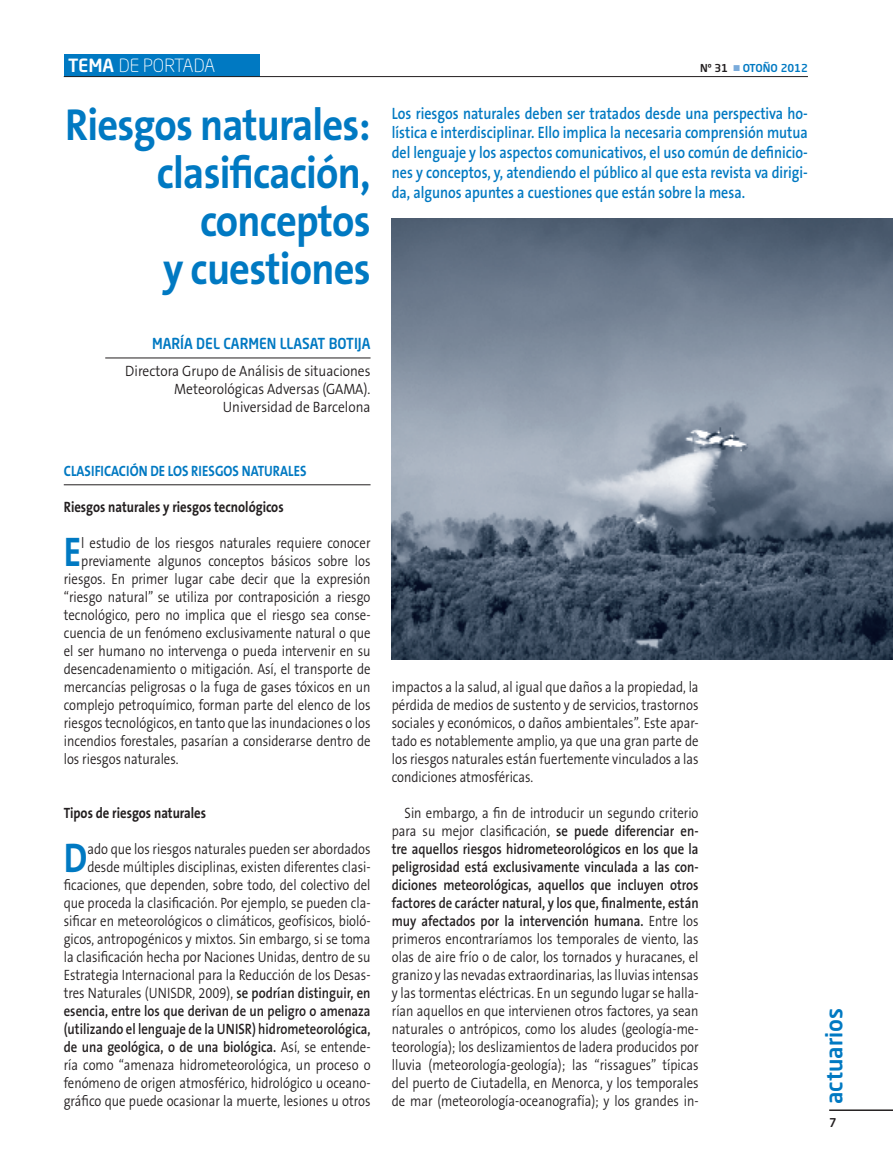
<style>
.page{position:relative;width:893px;height:1170px;background:#fff}
.page>*{position:absolute;margin:0;border:0;box-sizing:border-box;transform-origin:0 0}
._01TITULO1{font:700 45px/48px "The Sans B7";letter-spacing:-.02em;color:#0079c2;text-align:right;scale:.9 1}
.texto_comun{font:700 41.7px "The Sans B7";color:#0079c2;scale:.85 1}
.t1{font:500 22.5px "Neo Sans Std";color:#0079c2}
.t2{font:300 18px "Neo Sans Std";color:#fff}
.entradilla{font:600 16.5px/19.8px "The Sans B6";color:#0079c2;text-align:justify;scale:.85 1}
.texto_comun-2{font:300 15px/18px "The Sans B4";color:#231f20;text-align:justify;scale:.85 1}
._01CARGOAUTOR{font:300 15px/18px "The Sans B4";color:#231f20;text-align:right;scale:.9 1}
._01titulo_dossier2{font:700 15px "The Sans B7";color:#231f20;scale:.85 1}
.texto_comun-3{font:700 15px "The Sans B7";color:#0079c2;scale:.85 1}
._01AUTOR{font:500 15px "Neo Sans Std";color:#0079c2;scale:.9 1}
.t3{font:500 12px "Neo Sans Std";color:#231f20}
.t4{font:500 10.8px "Neo Sans Std";color:#0079c2}
.s1{font-weight:500}
.s2{font-family:"The Sans B6";font-weight:600}
.s3{color:#231f20}
.s4{color:#7aabdb}
</style>
<div class="page">
<hr style="left:829px;top:1109px;width:64px;height:1px;background:#231f20">
<hr style="left:64px;top:484px;width:307px;height:1px;background:#231f20">
<img style="left:392px;top:218px;width:501px;height:441px">
<hr style="left:105px;top:357px;width:266px;height:1px;background:#231f20">
<div style="left:64px;top:54px;width:195px;height:23px;background:#0079c2"></div>
<hr style="left:64px;top:76px;width:744px;height:1px;background:#231f20">
<p class="t2" style="left:68px;top:55px;width:149px"><span class="s1">TEMA</span> DE PORTADA</p>
<p class="_01TITULO1" style="left:65px;top:102px;width:341px">Riesgos naturales: clasificación, conceptos<br>y cuestiones</p>
<p class="_01AUTOR" style="left:152px;top:334px;width:244px">MARÍA DEL CARMEN LLASAT BOTIJA</p>
<p class="_01CARGOAUTOR" style="left:125px;top:362px;width:274px">Directora Grupo de Análisis de situaciones<br>Meteorológicas Adversas (GAMA).<br>Universidad de Barcelona</p>
<p class="texto_comun-3" style="left:64px;top:463px;width:287px">CLASIFICACIÓN DE LOS RIESGOS NATURALES</p>
<p class="_01titulo_dossier2" style="left:64px;top:499px;width:260px">Riesgos naturales y riesgos tecnológicos</p>
<p class="texto_comun" style="left:64px;top:529px;width:22px">E</p>
<p class="texto_comun-2" style="left:81px;top:534px;width:342px">l estudio de los riesgos naturales requiere conocer</p>
<p class="texto_comun-2" style="left:81px;top:552px;width:342px">previamente algunos conceptos básicos sobre los</p>
<p class="texto_comun-2" style="left:64px;top:570px;width:362px">riesgos. En primer lugar cabe decir que la expresión</p>
<p class="texto_comun-2" style="left:64px;top:588px;width:362px">“riesgo natural” se utiliza por contraposición a riesgo</p>
<p class="texto_comun-2" style="left:64px;top:606px;width:362px">tecnológico, pero no implica que el riesgo sea conse-</p>
<p class="texto_comun-2" style="left:64px;top:624px;width:362px">cuencia de un fenómeno exclusivamente natural o que</p>
<p class="texto_comun-2" style="left:64px;top:642px;width:362px">el ser humano no intervenga o pueda intervenir en su</p>
<p class="texto_comun-2" style="left:64px;top:660px;width:362px">desencadenamiento o mitigación. Así, el transporte de</p>
<p class="texto_comun-2" style="left:64px;top:678px;width:362px">mercancías peligrosas o la fuga de gases tóxicos en un</p>
<p class="texto_comun-2" style="left:64px;top:696px;width:362px">complejo petroquímico, forman parte del elenco de los</p>
<p class="texto_comun-2" style="left:64px;top:714px;width:362px">riesgos tecnológicos, en tanto que las inundaciones o los</p>
<p class="texto_comun-2" style="left:64px;top:732px;width:362px">incendios forestales, pasarían a considerarse dentro de</p>
<p class="texto_comun-2" style="left:64px;top:750px;width:137px">los riesgos naturales.</p>
<p class="_01titulo_dossier2" style="left:64px;top:805px;width:169px">Tipos de riesgos naturales</p>
<p class="texto_comun" style="left:64px;top:835px;width:29px">D</p>
<p class="texto_comun-2" style="left:64px;top:840px;width:362px;text-align:right">ado que los riesgos naturales pueden ser abordados desde múltiples disciplinas, existen diferentes clasi&shy;ficaciones, que dependen, sobre todo, del colectivo del que proceda la clasificación. Por ejemplo, se pueden cla&shy;sificar en meteorológicos o climáticos, geofísicos, bioló&shy;gicos, antropogénicos y mixtos. Sin embargo, si se toma la clasificación hecha por Naciones Unidas, dentro de su Estrategia Internacional para la Reducción de los Desas&shy;tres Naturales (UNISDR, 2009), <span class="s2">se podrían distinguir, en esencia, entre los que derivan de un peligro o amenaza (utilizando el lenguaje de la UNISR) hidrometeorológica, de una geológica, o de una biológica.</span> Así, se entende&shy;ría como “amenaza hidrometeorológica, un proceso o fenómeno de origen atmosférico, hidrológico u oceano&shy;gráfico que puede ocasionar la muerte, lesiones u otros</p>
<p class="t4" style="left:700px;top:61px;width:109px"><span class="s3">Nº 31</span> <span class="s4">■</span> OTOÑO 2012</p>
<p class="entradilla" style="left:392px;top:104px;width:491px">Los riesgos naturales deben ser tratados desde una perspectiva ho&shy;lística e interdisciplinar. Ello implica la necesaria comprensión mutua del lenguaje y los aspectos comunicativos, el uso común de definicio&shy;nes y conceptos, y, atendiendo el público al que esta revista va dirigi&shy;da, algunos apuntes a cuestiones que están sobre la mesa.</p>
<p class="texto_comun-2" style="left:392px;top:678px;width:362px">impactos a la salud, al igual que daños a la propiedad, la pérdida de medios de sustento y de servicios, trastornos sociales y económicos, o daños ambientales”. Este apar&shy;tado es notablemente amplio, ya que una gran parte de los riesgos naturales están fuertemente vinculados a las condiciones atmosféricas.</p>
<p class="texto_comun-2" style="left:392px;top:804px;width:362px;text-indent:13px">Sin embargo, a fin de introducir un segundo criterio para su mejor clasificación, <span class="s2">se puede diferenciar en&shy;tre aquellos riesgos hidrometeorológicos en los que la peligrosidad está exclusivamente vinculada a las con&shy;diciones meteorológicas, aquellos que incluyen otros factores de carácter natural, y los que, finalmente, están muy afectados por la intervención humana.</span> Entre los primeros encontraríamos los temporales de viento, las olas de aire frío o de calor, los tornados y huracanes, el granizo y las nevadas extraordinarias, las lluvias intensas y las tormentas eléctricas. En un segundo lugar se halla&shy;rían aquellos en que intervienen otros factores, ya sean naturales o antrópicos, como los aludes (geología-me&shy;teorología); los deslizamientos de ladera producidos por lluvia (meteorología-geología); las “rissagues” típicas del puerto de Ciutadella, en Menorca, y los temporales de mar (meteorología-oceanografía); y los grandes in-</p>
<h3 class="t1" style="left:820px;top:1103px;width:98px;rotate:-90deg">actuarios</h3>
<p class="t3" style="left:829px;top:1115px;width:9px">7</p>
</div>
